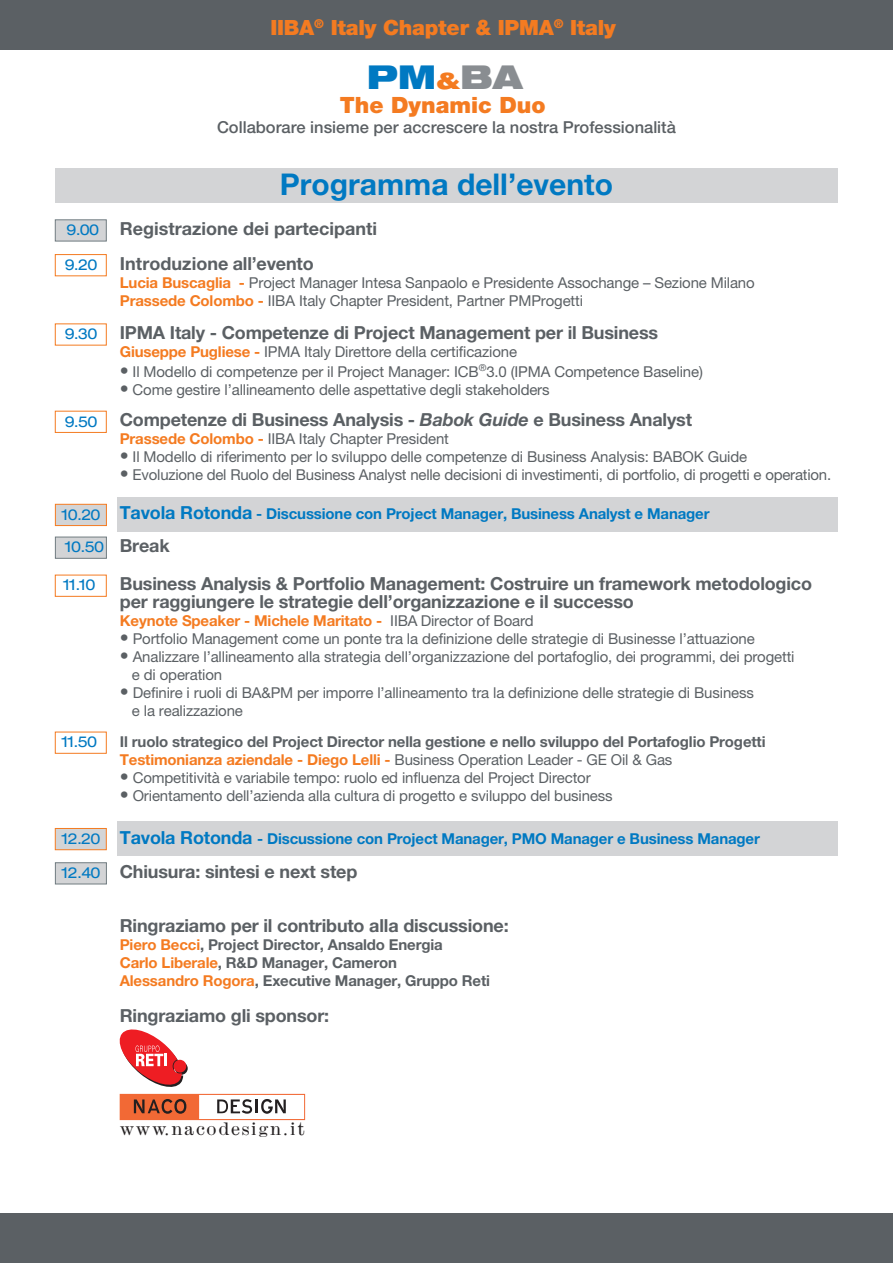
<style>
.page{position:relative;width:893px;height:1263px;background:#fff}
.page>*{position:absolute;margin:0;border:0;box-sizing:border-box;transform-origin:0 0}
.t1{font:900 expanded 33px "Helvetica Neue";color:#0079c2}
.t2{font:700 30px "Helvetica Neue LT Std";color:#0079c2}
.t3{font:900 22.5px "Helvetica Neue";color:#f47b21}
.t4{font:900 21px "Helvetica Neue";letter-spacing:-.01em;color:#f47b21}
.t5{font:700 18px/18px "Helvetica Neue LT Std";letter-spacing:-.01em;color:#5b6064}
.t6{font:expanded 16.95px "Modern";letter-spacing:.1em;color:#231f20}
.t7{font:500 16.5px "Helvetica Neue";color:#5b6064}
.t8{font:15px/18px "Helvetica Neue";letter-spacing:-.01em;color:#5b6064}
.t9{font:700 15px/18px "Helvetica Neue LT Std";letter-spacing:-.01em;color:#5b6064}
.t10{font:700 15px "Helvetica Neue LT Std";letter-spacing:-.01em;color:#0079c2}
.t11{font:700 15px "Helvetica Neue LT Std";letter-spacing:-.01em;color:#f47b21}
.t12{font:expanded 15px "Helvetica Neue";letter-spacing:-.05em;color:#0079c2}
.s1{font-size:22.95px;color:#f47b21}
.s2{color:#898d91}
.s3{font-family:"Helvetica Neue";font-weight:400;font-stretch:expanded;font-size:15px;color:#0079c2}
.s4{font-family:"Helvetica Neue LT Std";font-weight:700;color:#f47b21}
.s5{font-weight:900;font-size:18px}
.s6{font-style:italic}
.s7{font-family:"Helvetica Neue";font-weight:400;font-stretch:expanded}
.s8{font-size:18px}
.s9{font-family:"Helvetica Neue LT Std";font-weight:700;font-stretch:normal;font-size:18px;color:#5b6064}
.s10{font-family:"Helvetica Neue";font-weight:400;color:#5b6064}
.s11{color:#f47b21}
.s12{font-family:"Helvetica Neue";font-weight:400}
</style>
<div class="page">
<div style="left:55px;top:168px;width:783px;height:35px;background:#d3d4d6"></div>
<div style="left:55px;top:411px;width:52px;height:22px;border:1px solid #f47b21"></div>
<div style="left:117px;top:498px;width:721px;height:34px;background:#d3d4d6"></div>
<div style="left:55px;top:504px;width:52px;height:22px;background:#d3d4d6;border:1px solid #f47b21"></div>
<div style="left:55px;top:537px;width:52px;height:22px;background:#d3d4d6;border:1px solid #717c81"></div>
<div style="left:55px;top:575px;width:52px;height:22px;border:1px solid #f47b21"></div>
<div style="left:55px;top:219px;width:52px;height:22px;background:#d3d4d6;border:1px solid #717c81"></div>
<div style="left:55px;top:254px;width:52px;height:22px;border:1px solid #f47b21"></div>
<div style="left:55px;top:732px;width:52px;height:22px;border:1px solid #f47b21"></div>
<div style="left:117px;top:822px;width:721px;height:34px;background:#d3d4d6"></div>
<div style="left:55px;top:828px;width:52px;height:22px;background:#d3d4d6;border:1px solid #f47b21"></div>
<div style="left:55px;top:862px;width:52px;height:22px;background:#d3d4d6;border:1px solid #717c81"></div>
<div style="left:0;top:1214px;width:893px;height:49px;background:#5b6064"></div>
<div style="left:0;top:0;width:893px;height:49px;background:#5b6064"></div>
<svg style="left:119px;top:1029px;width:186px;height:91px"></svg>
<h3 class="t4" style="left:270px;top:15px;width:347px">IIBA<sup>®</sup> Italy Chapter &amp; IPMA<sup>®</sup> Italy</h3>
<h1 class="t1" style="left:367px;top:56px;width:157px">PM<span class="s1">&amp;</span><span class="s2">BA</span></h1>
<h3 class="t3" style="left:340px;top:92px;width:207px">The Dynamic Duo</h3>
<p class="t7" style="left:217px;top:118px;width:460px">Collaborare insieme per accrescere la nostra Professionalità</p>
<h2 class="t2" style="left:280px;top:165px;width:335px">Programma dell’evento</h2>
<p class="t5" style="left:65px;top:211px;width:314px;line-height:34.5px"><span class="s3">9.00</span> Registrazione dei partecipanti<br><span class="s3">9.20</span> Introduzione all’evento</p>
<p class="t8" style="left:120px;top:273px;width:636px"><span class="s4">Lucia Buscaglia -</span> Project Manager Intesa Sanpaolo e Presidente Assochange – Sezione Milano<br><span class="s4">Prassede Colombo -</span> IIBA Italy Chapter President, Partner PMProgetti</p>
<p class="t12" style="left:65px;top:325px;width:34px">9.30</p>
<p class="t12" style="left:65px;top:412px;width:34px">9.50</p>
<p class="t5" style="left:120px;top:323px;width:540px">IPMA Italy - Competenze di Project Management per il Business</p>
<p class="t8" style="left:120px;top:342px;width:399px"><span class="s4">Giuseppe Pugliese -</span> IPMA Italy Direttore della certificazione</p>
<p class="t8" style="left:120px;top:362px;width:585px"><span class="s5">•</span> Il Modello di competenze per il Project Manager: ICB<sup>®</sup>3.0 (IPMA Competence Baseline)</p>
<p class="t8" style="left:120px;top:380px;width:431px"><span class="s5">•</span> Come gestire l’allineamento delle aspettative degli stakeholders</p>
<p class="t5" style="left:120px;top:410px;width:574px">Competenze di Business Analysis - <span class="s6">Babok Guide</span> e Business Analyst</p>
<p class="t8" style="left:120px;top:430px;width:331px"><span class="s4">Prassede Colombo -</span> IIBA Italy Chapter President</p>
<p class="t8" style="left:120px;top:448px;width:629px"><span class="s5">•</span> Il Modello di riferimento per lo sviluppo delle competenze di Business Analysis: BABOK Guide</p>
<p class="t8" style="left:120px;top:466px;width:713px"><span class="s5">•</span> Evoluzione del Ruolo del Business Analyst nelle decisioni di investimenti, di portfolio, di progetti e operation.</p>
<p class="t10" style="left:62px;top:505px;width:649px"><span class="s7">10.20</span> <span class="s8">Tavola Rotonda</span> - Discussione con Project Manager, Business Analyst e Manager</p>
<p class="t12" style="left:65px;top:538px;width:106px">10.50 <span class="s9">Break</span></p>
<p class="t12" style="left:64px;top:576px;width:34px">11.10</p>
<p class="t5" style="left:120px;top:574px;width:694px">Business Analysis &amp; Portfolio Management: Costruire un framework metodologico per raggiungere le strategie dell’organizzazione e il successo</p>
<p class="t11" style="left:120px;top:611px;width:415px">Keynote Speaker - Michele Maritato - <span class="s10">IIBA Director of Board</span></p>
<p class="t8" style="left:120px;top:630px;width:636px"><span class="s8">•</span> Portfolio Management come un ponte tra la definizione delle strategie di Businesse l’attuazione</p>
<p class="t8" style="left:132px;top:648px;width:664px;text-indent:-12px"><span class="s8">•</span> Analizzare l’allineamento alla strategia dell’organizzazione del portafoglio, dei programmi, dei progetti e di operation</p>
<p class="t8" style="left:132px;top:684px;width:623px;text-indent:-12px"><span class="s5">•</span> Definire i ruoli di BA&amp;PM per imporre l’allineamento tra la definizione delle strategie di Business e la realizzazione</p>
<p class="t12" style="left:62px;top:733px;width:37px">11.50</p>
<p class="t9" style="left:120px;top:732px;width:647px">Il ruolo strategico del Project Director nella gestione e nello sviluppo del Portafoglio Progetti<br><span class="s11">Testimonianza aziendale - Diego Lelli -</span> <span class="s12">Business Operation Leader - GE Oil &amp; Gas</span></p>
<p class="t8" style="left:120px;top:768px;width:472px"><span class="s5">•</span> Competitività e variabile tempo: ruolo ed influenza del Project Director</p>
<p class="t8" style="left:120px;top:786px;width:494px"><span class="s5">•</span> Orientamento dell’azienda alla cultura di progetto e sviluppo del business</p>
<p class="t10" style="left:62px;top:829px;width:699px"><span class="s7">12.20</span> <span class="s8">Tavola Rotonda</span> - Discussione con Project Manager, PMO Manager e Business Manager</p>
<p class="t5" style="left:62px;top:862px;width:297px"><span class="s3">12.40</span> Chiusura: sintesi e next step</p>
<p class="t5" style="left:120px;top:916px;width:390px">Ringraziamo per il contributo alla discussione:</p>
<p class="t9" style="left:120px;top:935px;width:372px"><span class="s11">Piero Becci</span>, Project Director, Ansaldo Energia<br><span class="s11">Carlo Liberale</span>, R&amp;D Manager, Cameron<br><span class="s11">Alessandro Rogora</span>, Executive Manager, Gruppo Reti</p>
<p class="t5" style="left:120px;top:1006px;width:211px">Ringraziamo gli sponsor:</p>
<p class="t6" style="left:120px;top:1118px;width:187px">www.nacodesign.it</p>
</div>
